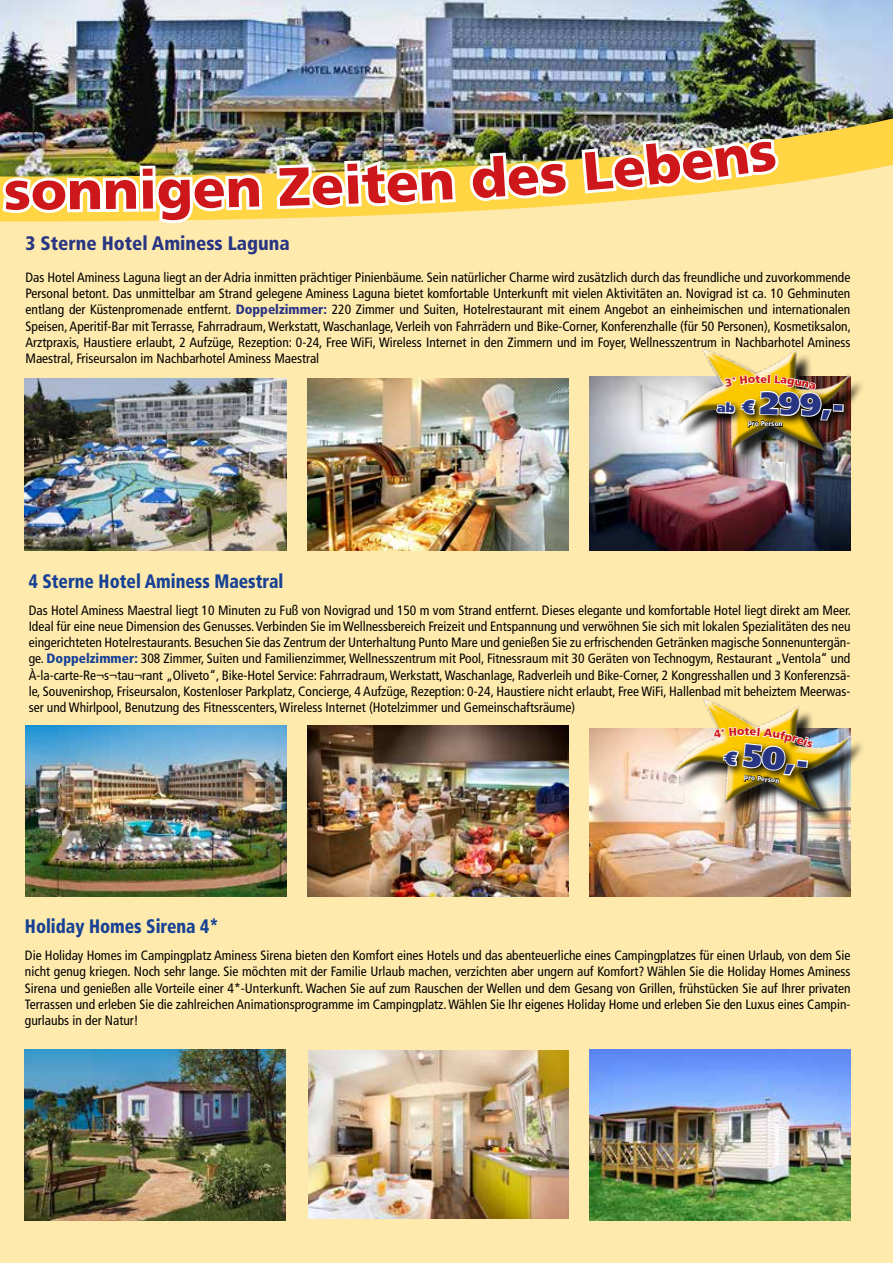
<style>
.page{position:relative;width:893px;height:1263px;background:#ffeaad}
.page>*{position:absolute;margin:0;border:0;box-sizing:border-box;transform-origin:0 0}
.t1{font:900 54px "Frutiger LT Std";color:#cd171a}
.t2{font:900 31.65px "Frutiger LT Std";color:#283583}
.t3{font:900 31.2px "Frutiger LT Std";color:#283583}
.t4{font:900 condensed 19.5px "Frutiger LT Std";color:#164194;scale:.9 1}
.t5{font:900 condensed 19.5px "Frutiger LT Std";color:#283583}
.t6{font:condensed 13.5px/16.2px "Frutiger LT Std";color:#000;text-align:justify}
.t7{font:900 10.95px "Frutiger LT Std";color:#cd171a}
.t8{font:900 condensed 7.35px "Frutiger LT Std";color:#fff}
.t9{font:900 condensed 7.2px "Frutiger LT Std";color:#fff}
.s1{font-weight:900;color:#283583}
.s2{font-size:12.9px}
.s3{font-size:18.75px}
.s4{font-weight:900;color:#164194}
.s5{font-size:19.05px}
</style>
<div class="page">
<img style="left:265px;top:0;width:628px;height:73px">
<img style="left:308px;top:378px;width:260px;height:173px">
<img style="left:590px;top:376px;width:260px;height:175px">
<img style="left:590px;top:728px;width:260px;height:169px">
<img style="left:660px;top:698px;width:203px;height:141px">
<div style="left:720px;top:740px;width:99px;height:46px;background:#000;opacity:.96"></div>
<img style="left:265px;top:378px;width:21px;height:173px">
<img style="left:308px;top:725px;width:260px;height:172px">
<img style="left:660px;top:348px;width:202px;height:140px">
<div style="left:713px;top:388px;width:141px;height:43px;background:#000;opacity:.96"></div>
<div style="left:833px;top:404px;width:11px;height:8px;border:2px solid #fff"></div>
<img style="left:265px;top:73px;width:628px;height:146px">
<img style="left:26px;top:725px;width:260px;height:172px">
<img style="left:0;top:0;width:265px;height:828px">
<img style="left:308px;top:1050px;width:261px;height:169px">
<img style="left:590px;top:1049px;width:260px;height:171px">
<img style="left:25px;top:1049px;width:261px;height:171px">
<img style="left:713px;top:715px;width:101px;height:79px">
<img style="left:715px;top:373px;width:118px;height:143px">
<img style="left:273px;top:149px;width:297px;height:63px">
<img style="left:578px;top:137px;width:201px;height:60px">
<h1 class="t1" style="left:4px;top:158px;width:101px">son</h1>
<h1 class="t1" style="left:102px;top:158px;width:161px;rotate:-1deg">nigen</h1>
<h1 class="t1" style="left:277px;top:155px;width:109px;rotate:-2deg">Zeit</h1>
<h3 class="t5" style="left:26px;top:231px;width:266px">3 Sterne Hotel Aminess Laguna</h3>
<p class="t6" style="left:26px;top:269px;width:827px">Das Hotel Aminess Laguna liegt an der Adria inmitten prächtiger Pinienbäume. Sein natürlicher Charme wird zusätzlich durch das freundliche und zuvorkommende Personal betont. Das unmittelbar am Strand gelegene Aminess Laguna bietet komfortable Unterkunft mit vielen Aktivitäten an. Novigrad ist ca. 10 Gehminuten entlang der Küstenpromenade entfernt. <span class="s1">Doppelzimmer:</span> 220 Zimmer und Suiten, Hotelrestaurant mit einem Angebot an einheimischen und internationalen Speisen, Aperitif-Bar mit Terrasse, Fahrradraum, Werkstatt, Waschanlage, Verleih von Fahrrädern und Bike-Corner, Konferenzhalle (für 50 Personen), Kosmetiksalon, Arztpraxis, Haustiere erlaubt, 2 Aufzüge, Rezeption: 0-24, Free WiFi, Wireless Internet in den Zimmern und im Foyer, Wellnesszentrum in Nachbarhotel Aminess Maestral, Friseursalon im Nachbarhotel Aminess Maestral</p>
<p class="t7" style="left:760px;top:372px;width:8px">e</p>
<h3 class="t3" style="left:718px;top:382px;width:128px;rotate:2deg"><span class="s2">ab</span> <span class="s3">€</span> 299,-</h3>
<p class="t9" style="left:748px;top:419px;width:36px;rotate:2deg">pro Person</p>
<h3 class="t4" style="left:29px;top:569px;width:284px">4 Sterne Hotel Aminess Maestral</h3>
<p class="t6" style="left:29px;top:602px;width:824px">Das Hotel Aminess Maestral liegt 10 Minuten zu Fuß von Novigrad und 150 m vom Strand entfernt. Dieses elegante und komfortable Hotel liegt direkt am Meer.<br>Ideal für eine neue Dimension des Genusses. Verbinden Sie im Wellnessbereich Freizeit und Entspannung und verwöhnen Sie sich mit lokalen Spezialitäten des neu eingerichteten Hotelrestaurants. Besuchen Sie das Zentrum der Unterhaltung Punto Mare und genießen Sie zu erfrischenden Getränken magische Sonnenuntergän&shy;ge. <span class="s4">Doppelzimmer:</span> 308 Zimmer, Suiten und Familienzimmer, Wellnesszentrum mit Pool, Fitnessraum mit 30 Geräten von Technogym, Restaurant „Ventola“ und À-la-carte-Re¬s¬tau¬rant „Oliveto“, Bike-Hotel Service: Fahrradraum, Werkstatt, Waschanlage, Radverleih und Bike-Corner, 2 Kongresshallen und 3 Konferenzsä&shy;le, Souvenirshop, Friseursalon, Kostenloser Parkplatz, Concierge, 4 Aufzüge, Rezeption: 0-24, Haustiere nicht erlaubt, Free WiFi, Hallenbad mit beheiztem Meerwas&shy;ser und Whirlpool, Benutzung des Fitnesscenters, Wireless Internet (Hotelzimmer und Gemeinschaftsräume)</p>
<h2 class="t2" style="left:726px;top:734px;width:86px;rotate:6deg"><span class="s5">€</span> 50,-</h2>
<p class="t8" style="left:745px;top:772px;width:37px;rotate:6deg">pro Person</p>
<h3 class="t4" style="left:25px;top:915px;width:217px">Holiday Homes Sirena 4*</h3>
<p class="t6" style="left:25px;top:947px;width:827px">Die Holiday Homes im Campingplatz Aminess Sirena bieten den Komfort eines Hotels und das abenteuerliche eines Campingplatzes für einen Urlaub, von dem Sie nicht genug kriegen. Noch sehr lange. Sie möchten mit der Familie Urlaub machen, verzichten aber ungern auf Komfort? Wählen Sie die Holiday Homes Aminess Sirena und genießen alle Vorteile einer 4*-Unterkunft. Wachen Sie auf zum Rauschen der Wellen und dem Gesang von Grillen, frühstücken Sie auf Ihrer privaten Terrassen und erleben Sie die zahlreichen Animationsprogramme im Campingplatz. Wählen Sie Ihr eigenes Holiday Home und erleben Sie den Luxus eines Campin&shy;gurlaubs in der Natur!</p>
</div>
